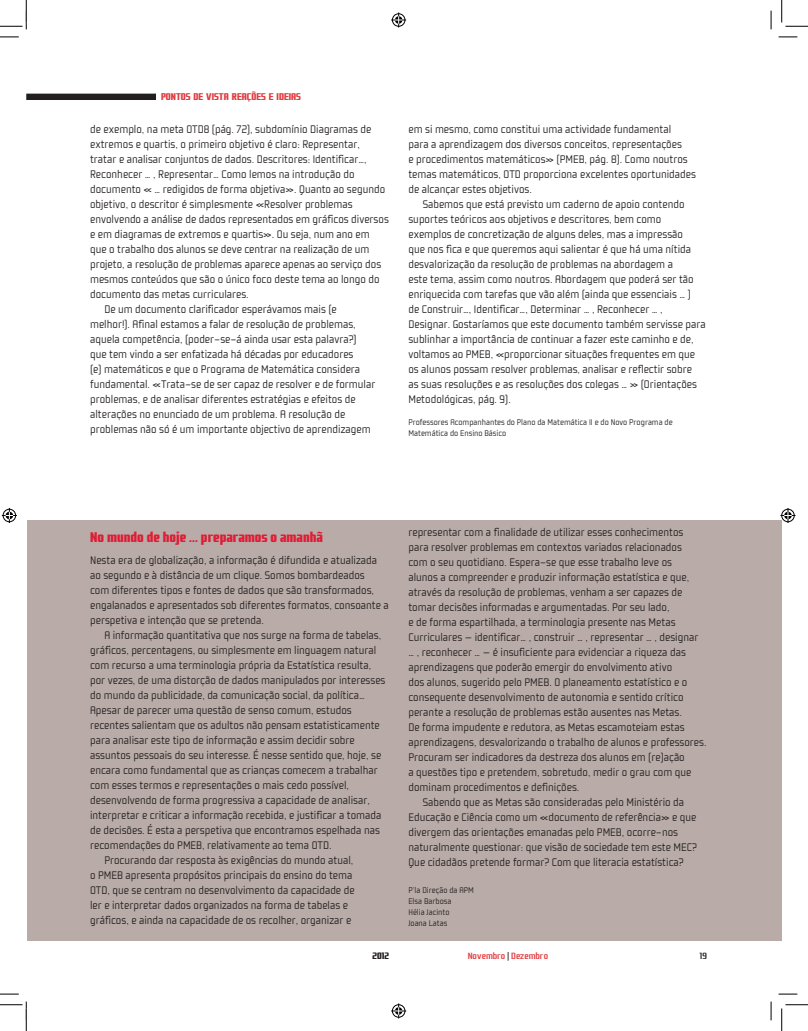
<style>
.page{position:relative;width:808px;height:1031px;background:#fff}
.page>*{position:absolute;margin:0;border:0;box-sizing:border-box;transform-origin:0 0}
.t1{font:900 15px "Fragma";color:#df1d35}
.t2{font:300 12.5px/15px "Fragma";color:#231f20}
.t3{font:900 10.5px "Fragma";color:#e13e41}
.t4{font:500 10px "Fragma";color:#e13e41}
.t5{font:900 10px "Fragma";color:#231f20}
.t6{font:500 10px "Fragma";color:#231f20}
.t7{font:300 9.38px/11.2px "Fragma";color:#231f20}
.s1{color:#231f20}
</style>
<div class="page">
<div style="left:27px;top:520px;width:754px;height:420px;background:#b9aca8"></div>
<div style="left:27px;top:94px;width:128px;height:5px;background:#231f20"></div>
<div style="left:26px;top:94px;width:130px;height:6px;border:1px solid #231f20"></div>
<svg style="left:0;top:36px;width:19px;height:2px"></svg>
<svg style="left:778px;top:36px;width:19px;height:2px"></svg>
<svg style="left:0;top:993px;width:19px;height:1px"></svg>
<svg style="left:778px;top:993px;width:19px;height:1px"></svg>
<svg style="left:770px;top:11px;width:1px;height:18px"></svg>
<svg style="left:770px;top:1001px;width:1px;height:19px"></svg>
<svg style="left:0;top:0;width:27px;height:29px"></svg>
<svg style="left:0;top:1001px;width:27px;height:29px"></svg>
<svg style="left:781px;top:0;width:26px;height:27px"></svg>
<svg style="left:781px;top:1004px;width:26px;height:26px"></svg>
<svg style="left:391px;top:13px;width:15px;height:15px"></svg>
<svg style="left:391px;top:1003px;width:15px;height:15px"></svg>
<svg style="left:2px;top:508px;width:15px;height:15px"></svg>
<svg style="left:780px;top:508px;width:15px;height:15px"></svg>
<p class="t3" style="left:161px;top:90px;width:141px">PONTOS DE VISTA REAÇÕES E IDEIAS</p>
<p class="t2" style="left:90px;top:122px;width:283px">de exemplo, na meta OTD8 (pág. 72), subdomínio Diagramas de</p>
<p class="t2" style="left:90px;top:137px;width:271px">extremos e quartis, o primeiro objetivo é claro: Representar,</p>
<p class="t2" style="left:90px;top:152px;width:278px">tratar e analisar conjuntos de dados. Descritores: Identificar…,</p>
<p class="t2" style="left:90px;top:167px;width:266px">Reconhecer … , Representar… Como lemos na introdução do</p>
<p class="t2" style="left:90px;top:182px;width:296px">documento « … redigidos de forma objetiva». Quanto ao segundo</p>
<p class="t2" style="left:90px;top:197px;width:264px">objetivo, o descritor é simplesmente «Resolver problemas</p>
<p class="t2" style="left:90px;top:212px;width:300px">envolvendo a análise de dados representados em gráficos diversos</p>
<p class="t2" style="left:90px;top:227px;width:281px">e em diagramas de extremos e quartis». Ou seja, num ano em</p>
<p class="t2" style="left:90px;top:242px;width:281px">que o trabalho dos alunos se deve centrar na realização de um</p>
<p class="t2" style="left:90px;top:257px;width:292px">projeto, a resolução de problemas aparece apenas ao serviço dos</p>
<p class="t2" style="left:90px;top:272px;width:291px">mesmos conteúdos que são o único foco deste tema ao longo do</p>
<p class="t2" style="left:90px;top:287px;width:160px">documento das metas curriculares.</p>
<p class="t2" style="left:104px;top:302px;width:234px">De um documento clarificador esperávamos mais (e</p>
<p class="t2" style="left:90px;top:317px;width:267px">melhor!). Afinal estamos a falar de resolução de problemas,</p>
<p class="t2" style="left:90px;top:332px;width:268px">aquela competência, (poder-se-á ainda usar esta palavra?)</p>
<p class="t2" style="left:90px;top:347px;width:265px">que tem vindo a ser enfatizada há décadas por educadores</p>
<p class="t2" style="left:90px;top:362px;width:271px">(e) matemáticos e que o Programa de Matemática considera</p>
<p class="t2" style="left:90px;top:377px;width:287px">fundamental. «Trata-se de ser capaz de resolver e de formular</p>
<p class="t2" style="left:90px;top:392px;width:267px">problemas, e de analisar diferentes estratégias e efeitos de</p>
<p class="t2" style="left:90px;top:407px;width:257px">alterações no enunciado de um problema. A resolução de</p>
<p class="t2" style="left:90px;top:422px;width:282px">problemas não só é um importante objectivo de aprendizagem</p>
<p class="t2" style="left:408px;top:122px;width:289px">em si mesmo, como constitui uma actividade fundamental<br>para a aprendizagem dos diversos conceitos, representações<br>e procedimentos matemáticos» [PMEB, pág. 8]. Como noutros temas matemáticos, OTD proporciona excelentes oportunidades de alcançar estes objetivos.</p>
<p class="t2" style="left:408px;top:197px;width:298px;text-indent:14px">Sabemos que está previsto um caderno de apoio contendo suportes teóricos aos objetivos e descritores, bem como exemplos de concretização de alguns deles, mas a impressão<br>que nos fica e que queremos aqui salientar é que há uma nítida desvalorização da resolução de problemas na abordagem a<br>este tema, assim como noutros. Abordagem que poderá ser tão enriquecida com tarefas que vão além (ainda que essenciais … )<br>de Construir…, Identificar…, Determinar … , Reconhecer … , Designar. Gostaríamos que este documento também servisse para sublinhar a importância de continuar a fazer este caminho e de, voltamos ao PMEB, «proporcionar situações frequentes em que os alunos possam resolver problemas, analisar e reflectir sobre<br>as suas resoluções e as resoluções dos colegas … » (Orientações Metodológicas, pág. 9).</p>
<p class="t7" style="left:408px;top:416px;width:266px">Professores Acompanhantes do Plano da Matemática II e do Novo Programa de<br>Matemática do Ensino Básico</p>
<p class="t1" style="left:90px;top:528px;width:234px">No mundo de hoje … preparamos o amanhã</p>
<p class="t2" style="left:90px;top:552px;width:300px">Nesta era de globalização, a informação é difundida e atualizada ao segundo e à distância de um clique. Somos bombardeados<br>com diferentes tipos e fontes de dados que são transformados, engalanados e apresentados sob diferentes formatos, consoante a perspetiva e intenção que se pretenda.</p>
<p class="t2" style="left:104px;top:627px;width:278px">A informação quantitativa que nos surge na forma de tabelas,</p>
<p class="t2" style="left:90px;top:642px;width:287px">gráficos, percentagens, ou simplesmente em linguagem natural</p>
<p class="t2" style="left:90px;top:657px;width:282px">com recurso a uma terminologia própria da Estatística resulta,</p>
<p class="t2" style="left:90px;top:672px;width:297px">por vezes, de uma distorção de dados manipulados por interesses</p>
<p class="t2" style="left:90px;top:687px;width:276px">do mundo da publicidade, da comunicação social, da política…</p>
<p class="t2" style="left:90px;top:702px;width:263px">Apesar de parecer uma questão de senso comum, estudos</p>
<p class="t2" style="left:90px;top:717px;width:291px">recentes salientam que os adultos não pensam estatisticamente</p>
<p class="t2" style="left:90px;top:732px;width:266px">para analisar este tipo de informação e assim decidir sobre</p>
<p class="t2" style="left:90px;top:747px;width:292px">assuntos pessoais do seu interesse. É nesse sentido que, hoje, se</p>
<p class="t2" style="left:90px;top:762px;width:289px">encara como fundamental que as crianças comecem a trabalhar</p>
<p class="t2" style="left:90px;top:777px;width:260px">com esses termos e representações o mais cedo possível,</p>
<p class="t2" style="left:90px;top:792px;width:281px">desenvolvendo de forma progressiva a capacidade de analisar,</p>
<p class="t2" style="left:90px;top:807px;width:293px">interpretar e criticar a informação recebida, e justificar a tomada</p>
<p class="t2" style="left:90px;top:822px;width:291px">de decisões. É esta a perspetiva que encontramos espelhada nas</p>
<p class="t2" style="left:90px;top:837px;width:243px">recomendações do PMEB, relativamente ao tema OTD.</p>
<p class="t2" style="left:104px;top:852px;width:250px">Procurando dar resposta às exigências do mundo atual,</p>
<p class="t2" style="left:90px;top:867px;width:264px">o PMEB apresenta propósitos principais do ensino do tema</p>
<p class="t2" style="left:90px;top:882px;width:266px">OTD, que se centram no desenvolvimento da capacidade de</p>
<p class="t2" style="left:90px;top:897px;width:259px">ler e interpretar dados organizados na forma de tabelas e</p>
<p class="t2" style="left:90px;top:912px;width:262px">gráficos, e ainda na capacidade de os recolher, organizar e</p>
<p class="t2" style="left:408px;top:525px;width:276px">representar com a finalidade de utilizar esses conhecimentos</p>
<p class="t2" style="left:408px;top:540px;width:275px">para resolver problemas em contextos variados relacionados</p>
<p class="t2" style="left:408px;top:555px;width:265px">com o seu quotidiano. Espera-se que esse trabalho leve os</p>
<p class="t2" style="left:408px;top:570px;width:282px">alunos a compreender e produzir informação estatística e que,</p>
<p class="t2" style="left:408px;top:585px;width:275px">através da resolução de problemas, venham a ser capazes de</p>
<p class="t2" style="left:408px;top:600px;width:262px">tomar decisões informadas e argumentadas. Por seu lado,</p>
<p class="t2" style="left:408px;top:615px;width:268px">e de forma espartilhada, a terminologia presente nas Metas</p>
<p class="t2" style="left:408px;top:630px;width:291px">Curriculares — identificar… , construir … , representar … , designar</p>
<p class="t2" style="left:408px;top:645px;width:279px">… , reconhecer … — é insuficiente para evidenciar a riqueza das</p>
<p class="t2" style="left:408px;top:660px;width:265px">aprendizagens que poderão emergir do envolvimento ativo</p>
<p class="t2" style="left:408px;top:675px;width:280px">dos alunos, sugerido pelo PMEB. O planeamento estatístico e o</p>
<p class="t2" style="left:408px;top:690px;width:276px">consequente desenvolvimento de autonomia e sentido crítico</p>
<p class="t2" style="left:408px;top:705px;width:275px">perante a resolução de problemas estão ausentes nas Metas.</p>
<p class="t2" style="left:408px;top:720px;width:277px">De forma impudente e redutora, as Metas escamoteiam estas</p>
<p class="t2" style="left:408px;top:735px;width:299px">aprendizagens, desvalorizando o trabalho de alunos e professores.</p>
<p class="t2" style="left:408px;top:750px;width:278px">Procuram ser indicadores da destreza dos alunos em (re)ação</p>
<p class="t2" style="left:408px;top:765px;width:284px">a questões tipo e pretendem, sobretudo, medir o grau com que</p>
<p class="t2" style="left:408px;top:780px;width:172px">dominam procedimentos e definições.</p>
<p class="t2" style="left:422px;top:795px;width:263px">Sabendo que as Metas são consideradas pelo Ministério da</p>
<p class="t2" style="left:408px;top:810px;width:289px">Educação e Ciência como um «documento de referência» e que</p>
<p class="t2" style="left:408px;top:825px;width:271px">divergem das orientações emanadas pelo PMEB, ocorre-nos</p>
<p class="t2" style="left:408px;top:840px;width:290px">naturalmente questionar: que visão de sociedade tem este MEC?</p>
<p class="t2" style="left:408px;top:855px;width:277px">Que cidadãos pretende formar? Com que literacia estatística?</p>
<p class="t7" style="left:408px;top:884px;width:67px">P’la Direção da APM<br>Elsa Barbosa<br>Hélia Jacinto<br>Joana Latas</p>
<p class="t5" style="left:372px;top:949px;width:18px">2012</p>
<p class="t4" style="left:467px;top:950px;width:82px">Novembro <span class="s1">|</span> Dezembro</p>
<p class="t6" style="left:699px;top:950px;width:9px">19</p>
</div>
